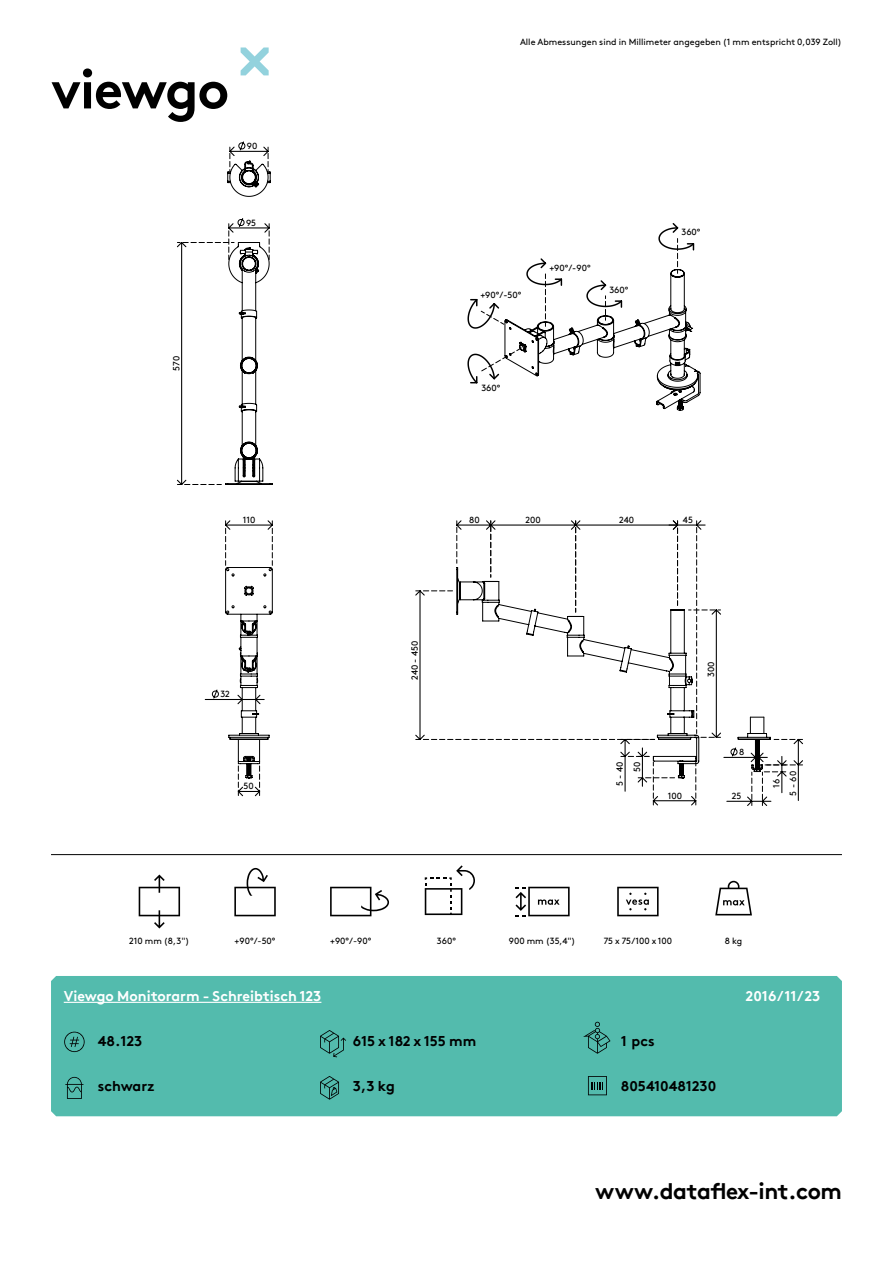
<style>
.page{position:relative;width:893px;height:1263px;background:#fff}
.page>*{position:absolute;margin:0;border:0;box-sizing:border-box;transform-origin:0 0}
.hoofdstuk{font:700 54px "Brown Pro TT";letter-spacing:-.02em;color:#000}
.t1{font:700 22.5px "Brown Pro TT";letter-spacing:-.02em;color:#000}
.specificaties{font:700 14.25px "Brown Pro TT";color:#000}
.t2{font:700 14.25px "Brown Pro TT";color:#fff}
.t3{font:9px "Brown";color:#000}
.t4{font:9px/17.2px "Brown Pro TT Regular Alt";color:#000;text-align:right}
</style>
<div class="page">
<svg style="left:241px;top:47px;width:28px;height:28px"></svg>
<hr style="left:51px;top:854px;width:791px;height:1px;background:#000">
<svg style="left:139px;top:874px;width:41px;height:54px"></svg>
<svg style="left:234px;top:868px;width:42px;height:48px"></svg>
<svg style="left:330px;top:887px;width:59px;height:29px"></svg>
<svg style="left:425px;top:865px;width:50px;height:50px"></svg>
<svg style="left:515px;top:887px;width:55px;height:29px"></svg>
<svg style="left:617px;top:887px;width:42px;height:29px"></svg>
<svg style="left:715px;top:881px;width:37px;height:34px"></svg>
<div style="left:51px;top:976px;width:791px;height:140px;background:#53bbad"></div>
<svg style="left:177px;top:218px;width:96px;height:267px"></svg>
<svg style="left:467px;top:223px;width:234px;height:188px"></svg>
<svg style="left:204px;top:520px;width:599px;height:286px"></svg>
<svg style="left:227px;top:141px;width:44px;height:56px"></svg>
<svg style="left:64px;top:1032px;width:21px;height:20px"></svg>
<svg style="left:65px;top:1077px;width:18px;height:22px"></svg>
<svg style="left:320px;top:1030px;width:26px;height:27px"></svg>
<svg style="left:583px;top:1022px;width:27px;height:32px"></svg>
<svg style="left:320px;top:1076px;width:19px;height:24px"></svg>
<svg style="left:588px;top:1076px;width:19px;height:19px"></svg>
<hr style="left:64px;top:1002px;width:257px;height:1px;background:#fff">
<p class="hoofdstuk" style="left:51px;top:46px;width:180px">viewgo</p>
<p class="t4" style="left:247px;top:137px;width:12px">90</p>
<p class="t4" style="left:246px;top:213px;width:12px">95</p>
<p class="t4" style="left:167px;top:371px;width:16px;rotate:-90deg">570</p>
<p class="t4" style="left:243px;top:510px;width:14px">110</p>
<p class="t4" style="left:220px;top:685px;width:11px">32</p>
<p class="t4" style="left:243px;top:777px;width:12px">50</p>
<p class="t3" style="left:520px;top:35px;width:323px">Alle Abmessungen sind in Millimeter angegeben (1 mm entspricht 0,039 Zoll)</p>
<p class="t4" style="left:405px;top:680px;width:41px;rotate:-90deg">240 - 450</p>
<p class="t4" style="left:480px;top:286px;width:42px">+90°/-50°</p>
<p class="t4" style="left:549px;top:258px;width:43px">+90°/-90°</p>
<p class="t4" style="left:609px;top:280px;width:21px">360°</p>
<p class="t4" style="left:481px;top:378px;width:21px">360°</p>
<p class="t4" style="left:681px;top:223px;width:21px">360°</p>
<p class="t4" style="left:469px;top:510px;width:12px">80</p>
<p class="t4" style="left:526px;top:510px;width:17px">200</p>
<p class="t4" style="left:619px;top:510px;width:17px">240</p>
<p class="t4" style="left:683px;top:510px;width:12px">45</p>
<p class="t4" style="left:702px;top:677px;width:17px;rotate:-90deg">300</p>
<p class="t4" style="left:610px;top:786px;width:26px;rotate:-90deg">5 - 40<br>50</p>
<p class="t4" style="left:668px;top:786px;width:16px">100</p>
<p class="t4" style="left:739px;top:743px;width:7px">8</p>
<p class="t4" style="left:732px;top:786px;width:11px">25</p>
<p class="t4" style="left:767px;top:788px;width:10px;rotate:-90deg">16</p>
<p class="t4" style="left:784px;top:796px;width:26px;rotate:-90deg">5 - 60</p>
<p class="t3" style="left:129px;top:934px;width:62px">210 mm (8,3")</p>
<p class="t3" style="left:235px;top:934px;width:42px">+90°/-50°</p>
<p class="t3" style="left:330px;top:934px;width:43px">+90°/-90°</p>
<p class="t3" style="left:437px;top:934px;width:21px">360°</p>
<p class="t3" style="left:509px;top:934px;width:68px">900 mm (35,4")</p>
<p class="t3" style="left:604px;top:934px;width:70px">75 x 75/100 x 100</p>
<p class="t3" style="left:725px;top:934px;width:19px">8 kg</p>
<h3 class="t2" style="left:64px;top:985px;width:259px">Viewgo Monitorarm - Schreibtisch 123</h3>
<h3 class="t2" style="left:746px;top:985px;width:76px">2016/11/23</h3>
<h3 class="specificaties" style="left:98px;top:1029px;width:46px">48.123</h3>
<p class="specificaties" style="left:98px;top:1074px;width:58px">schwarz</p>
<p class="specificaties" style="left:353px;top:1029px;width:125px">615 x 182 x 155 mm</p>
<p class="specificaties" style="left:621px;top:1029px;width:35px">1 pcs</p>
<p class="specificaties" style="left:353px;top:1074px;width:43px">3,3 kg</p>
<h3 class="specificaties" style="left:621px;top:1074px;width:97px">805410481230</h3>
<h2 class="t1" style="left:595px;top:1173px;width:248px">www.dataflex-int.com</h2>
</div>
